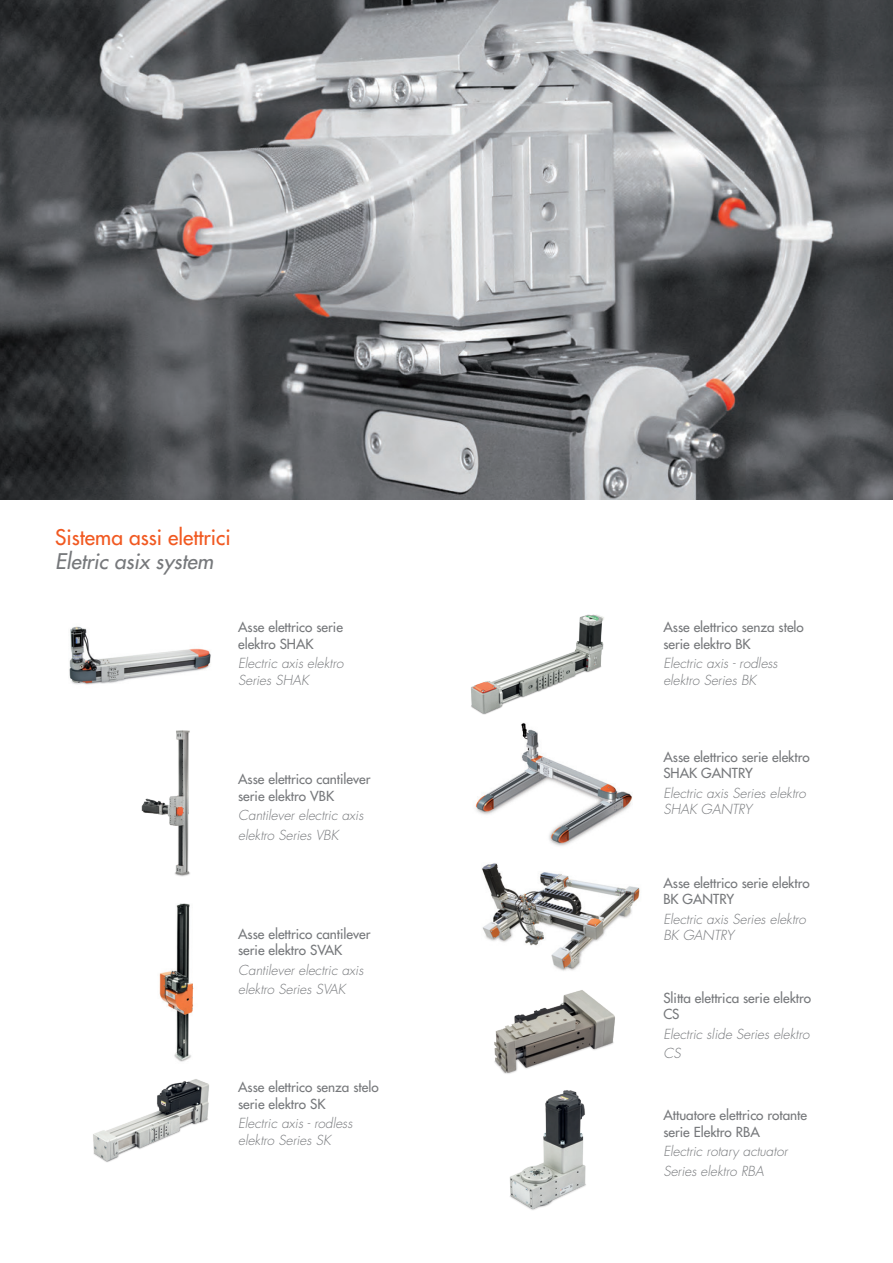
<style>
.page{position:relative;width:893px;height:1263px;background:#fff}
.page>*{position:absolute;margin:0;border:0;box-sizing:border-box;transform-origin:0 0}
.t1{font:500 21px/24px "Futura Std";color:#f15921}
.BODY{font:500 13.5px/16.5px "Futura Std";color:#76787b}
.BODY-2{font:italic 300 13.5px/19.5px "Futura Std";color:#76787b}
.s1{font-style:italic;color:#76787b}
</style>
<div class="page">
<img style="left:0;top:0;width:893px;height:500px">
<img style="left:482px;top:863px;width:158px;height:108px">
<img style="left:475px;top:723px;width:157px;height:123px">
<img style="left:159px;top:903px;width:35px;height:159px">
<img style="left:69px;top:626px;width:142px;height:59px">
<img style="left:93px;top:1079px;width:116px;height:83px">
<img style="left:141px;top:730px;width:49px;height:147px">
<img style="left:471px;top:614px;width:133px;height:101px">
<img style="left:494px;top:990px;width:121px;height:84px">
<img style="left:509px;top:1090px;width:77px;height:120px">
<p class="t1" style="left:55px;top:525px;width:177px">Sistema assi elettrici<br><span class="s1">Eletric asix system</span></p>
<p class="BODY" style="left:238px;top:619px;width:106px">Asse elettrico serie elektro SHAK</p>
<p class="BODY-2" style="left:238px;top:655px;width:107px;line-height:16.5px">Electric axis elektro<br>Series SHAK</p>
<p class="BODY" style="left:238px;top:771px;width:134px">Asse elettrico cantilever serie elektro VBK</p>
<p class="BODY-2" style="left:238px;top:806px;width:127px">Cantilever electric axis elektro Series VBK</p>
<p class="BODY" style="left:238px;top:925px;width:134px">Asse elettrico cantilever serie elektro SVAK</p>
<p class="BODY-2" style="left:238px;top:960px;width:127px">Cantilever electric axis elektro Series SVAK</p>
<p class="BODY" style="left:238px;top:1079px;width:142px">Asse elettrico senza stelo</p>
<p class="BODY" style="left:238px;top:1095px;width:89px">serie elektro SK</p>
<p class="BODY-2" style="left:238px;top:1115px;width:116px;line-height:16.5px">Electric axis - rodless elektro Series SK</p>
<p class="BODY" style="left:663px;top:619px;width:142px">Asse elettrico senza stelo</p>
<p class="BODY" style="left:663px;top:635px;width:89px">serie elektro BK</p>
<p class="BODY-2" style="left:663px;top:655px;width:116px;line-height:16.5px">Electric axis - rodless elektro Series BK</p>
<p class="BODY" style="left:663px;top:749px;width:148px">Asse elettrico serie elektro</p>
<p class="BODY" style="left:663px;top:765px;width:91px">SHAK GANTRY</p>
<p class="BODY-2" style="left:663px;top:783px;width:144px">Electric axis Series elektro</p>
<p class="BODY-2" style="left:663px;top:800px;width:90px">SHAK GANTRY</p>
<p class="BODY" style="left:663px;top:874px;width:148px">Asse elettrico serie elektro</p>
<p class="BODY" style="left:663px;top:891px;width:72px">BK GANTRY</p>
<p class="BODY-2" style="left:663px;top:909px;width:144px">Electric axis Series elektro</p>
<p class="BODY-2" style="left:663px;top:926px;width:72px">BK GANTRY</p>
<p class="BODY" style="left:663px;top:990px;width:149px">Slitta elettrica serie elektro<br>CS</p>
<p class="BODY-2" style="left:663px;top:1024px;width:148px">Electric slide Series elektro<br>CS</p>
<p class="BODY" style="left:663px;top:1107px;width:145px">Attuatore elettrico rotante serie Elektro RBA</p>
<p class="BODY-2" style="left:663px;top:1142px;width:126px">Electric rotary actuator<br>Series elektro RBA</p>
</div>
